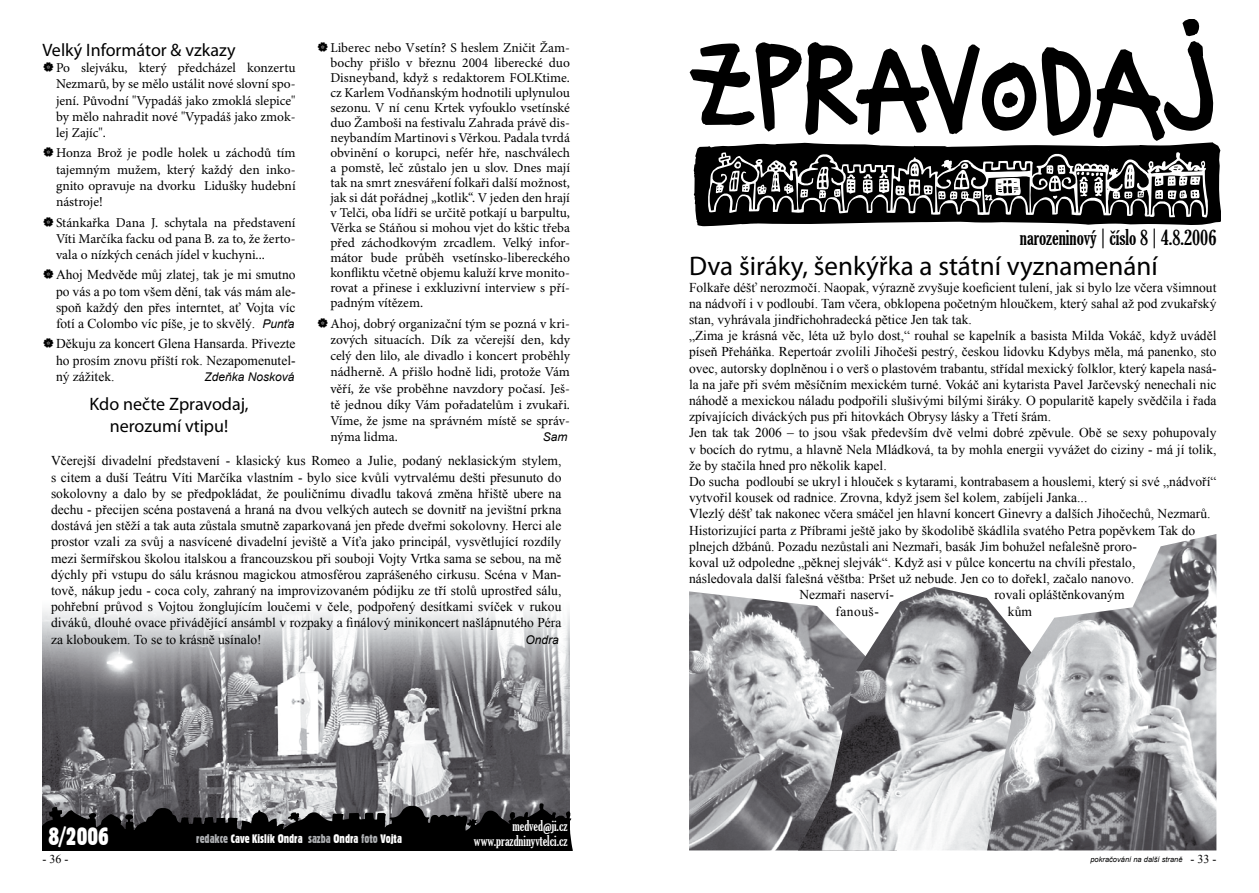
<style>
.page{position:relative;width:1259px;height:893px;background:#fff}
.page>*{position:absolute;margin:0;border:0;box-sizing:border-box;transform-origin:0 0}
.t1{font:27px "Myriad Pro";color:#000}
.t2{font:24px "Gothic 821 Condensed BT";color:#fff}
.t3{font:extra-condensed 21px "Gloucester";color:#000}
.t4{font:18px/21.6px "Myriad Pro";color:#000;text-align:center}
.t5{font:extra-condensed 14.4px/15px "Gloucester";color:#fff;text-align:right}
.t6{font:13.5px/16.2px "Times New Roman";color:#000;text-align:justify}
.t7{font:13.5px/15px "Minion Pro";color:#000;text-align:justify}
.t8{font:12px "Gothic 821 Condensed BT";color:#fff}
.t9{font:italic 12px "Arial";color:#000}
.t10{font:12px "Times New Roman";color:#000}
.t11{font:italic 7.5px "Arial";color:#000}
.s1{font-family:"Arial";font-style:italic;font-size:12px}
.s2{font-family:"Minion Pro"}
.s3{color:#adafb2}
</style>
<div class="page">
<img style="left:43px;top:608px;width:527px;height:195px">
<svg style="left:43px;top:803px;width:529px;height:47px;background:#262627"></svg>
<hr style="left:43px;top:848px;width:523px;height:2px;background:#000">
<svg style="left:689px;top:19px;width:531px;height:207px"></svg>
<img style="left:689px;top:591px;width:109px;height:259px">
<img style="left:798px;top:587px;width:189px;height:263px">
<img style="left:42px;top:608px;width:50px;height:87px">
<img style="left:521px;top:608px;width:49px;height:87px">
<img style="left:987px;top:534px;width:229px;height:316px">
<p class="t7" style="left:330px;top:41px;width:241px">Liberec nebo Vsetín? S heslem Zničit Žam&shy;bochy přišlo v březnu 2004 liberecké duo Disneyband, když s redaktorem FOLKtime. cz Karlem Vodňanským hodnotili uplynulou sezonu. V ní cenu Krtek vyfouklo vsetínské duo Žamboši na festivalu Zahrada právě dis&shy;neybandím Martinovi s Věrkou. Padala tvrdá obvinění o korupci, nefér hře, naschválech a pomstě, leč zůstalo jen u slov. Dnes mají tak na smrt znesváření folkaři další možnost, jak si dát pořádnej „kotlik“. V jeden den hrají v Telči, oba lídři se určitě potkají u barpultu, Věrka se Stáňou si mohou vjet do kštic třeba před záchodkovým zrcadlem. Velký infor&shy;mátor bude průběh vsetínsko-libereckého konfliktu včetně objemu kaluží krve monito&shy;rovat a přinese i exkluzivní interview s pří&shy;padným vítězem.</p>
<p class="t7" style="left:330px;top:316px;width:241px;line-height:16.2px">Ahoj, dobrý organizační tým se pozná v kri&shy;zových situacích. Dík za včerejší den, kdy celý den lilo, ale divadlo i koncert proběhly nádherně. A přišlo hodně lidi, protože Vám věří, že vše proběhne navzdory počasí. Ješ&shy;tě jednou díky Vám pořadatelům i zvukaři.<br>Víme, že jsme na správném místě se správ&shy;nýma lidma.</p>
<h3 class="t4" style="left:43px;top:39px;width:195px">Velký Informátor &amp; vzkazy</h3>
<p class="t7" style="left:56px;top:60px;width:241px;line-height:16.2px">Po slejváku, který předcházel konzertu Nezmarů, by se mělo ustálit nové slovní spo&shy;jení. Původní "Vypadáš jako zmoklá slepice" by mělo nahradit nové "Vypadáš jako zmok&shy;lej Zajíc".</p>
<p class="t7" style="left:56px;top:146px;width:241px;line-height:16.2px">Honza Brož je podle holek u záchodů tím tajemným mužem, který každý den inko&shy;gnito opravuje na dvorku Lidušky hudební nástroje!</p>
<p class="t7" style="left:56px;top:215px;width:241px;line-height:16.2px">Stánkařka Dana J. schytala na představení Víti Marčíka facku od pana B. za to, že žerto&shy;vala o nízkých cenách jídel v kuchyni...</p>
<p class="t6" style="left:56px;top:267px;width:241px">Ahoj Medvěde můj zlatej, tak je mi smutno po vás a po tom všem dění, tak vás mám ale&shy;spoň každý den přes interntet, ať Vojta víc fotí a Colombo víc píše, je to skvělý. <span class="s1">Punťa</span></p>
<p class="t6" style="left:56px;top:336px;width:241px">Děkuju za koncert Glena Hansarda. Přivezte ho prosím znovu příští rok. Nezapomenutel&shy;ný zážitek.</p>
<p class="t9" style="left:204px;top:369px;width:92px">Zdeňka Nosková</p>
<h3 class="t4" style="left:89px;top:393px;width:161px">Kdo nečte Zpravodaj, nerozumí vtipu!</h3>
<p class="t6" style="left:51px;top:453px;width:512px">Včerejší divadelní představení - klasický kus Romeo a Julie, podaný neklasickým stylem, s citem a duší Teátru Víti Marčíka vlastním - bylo sice kvůli vytrvalému dešti přesunuto do sokolovny a dalo by se předpokládat, že pouličnímu divadlu taková změna hřiště ubere na dechu - přecijen scéna postavená a hraná na dvou velkých autech se dovnitř na jevištní prkna dostává jen stěží a tak auta zůstala smutně zaparkovaná jen přede dveřmi sokolovny. Herci ale prostor vzali za svůj a nasvícené divadelní jeviště a Víťa jako principál, vysvětlující rozdíly mezi šermířskou školou italskou a francouzskou při souboji Vojty Vrtka sama se sebou, na mě dýchly při vstupu do sálu krásnou magickou atmosférou zaprášeného cirkusu. Scéna v Man&shy;tově, nákup jedu - coca coly, zahraný na improvizovaném pódijku ze tří stolů uprostřed sálu, pohřební průvod s Vojtou <span class="s2">žonglujícím loučemi</span> v čele, podpořený desítkami svíček v rukou diváků, dlouhé ovace přivádějící ansámbl v rozpaky a finálový minikoncert našlápnutého Péra za kloboukem. To se to krásně usínalo!</p>
<p class="t9" style="left:543px;top:429px;width:26px">Sam</p>
<p class="t9" style="left:525px;top:632px;width:35px">Ondra</p>
<h2 class="t2" style="left:49px;top:821px;width:62px">8/2006</h2>
<p class="t8" style="left:196px;top:832px;width:207px"><span class="s3">redakce</span> Cave Kislík Ondra <span class="s3">sazba</span> Ondra <span class="s3">foto</span> Vojta</p>
<p class="t5" style="left:474px;top:818px;width:95px">medved@ji.cz www.prazdninyvtelci.cz</p>
<h3 class="t3" style="left:1020px;top:226px;width:198px">narozeninový | číslo 8 | 4.8.2006</h3>
<h1 class="t1" style="left:689px;top:250px;width:470px">Dva širáky, šenkýřka a státní vyznamenání</h1>
<p class="t6" style="left:689px;top:279px;width:529px">Folkaře déšť nerozmočí. Naopak, výrazně zvyšuje koeficient tulení, jak si bylo lze včera všimnout</p>
<p class="t6" style="left:689px;top:295px;width:529px">na nádvoří i v podloubí. Tam včera, obklopena početným hloučkem, který sahal až pod zvukařský</p>
<p class="t6" style="left:689px;top:311px;width:284px">stan, vyhrávala jindřichohradecká pětice Jen tak tak.</p>
<p class="t6" style="left:689px;top:327px;width:529px">„Zima je krásná věc, léta už bylo dost,“ rouhal se kapelník a basista Milda Vokáč, když uváděl</p>
<p class="t6" style="left:689px;top:344px;width:529px">píseň Přeháňka. Repertoár zvolili Jihočeši pestrý, českou lidovku Kdybys měla, má panenko, sto</p>
<p class="t6" style="left:689px;top:360px;width:529px">ovec, autorsky doplněnou i o verš o plastovém trabantu, střídal mexický folklor, který kapela nasá-</p>
<p class="t6" style="left:689px;top:376px;width:529px">la na jaře při svém měsíčním mexickém turné. Vokáč ani kytarista Pavel Jarčevský nenechali nic</p>
<p class="t6" style="left:689px;top:392px;width:529px">náhodě a mexickou náladu podpořili slušivými bílými širáky. O popularitě kapely svědčila i řada</p>
<p class="t6" style="left:689px;top:408px;width:363px">zpívajících diváckých pus při hitovkách Obrysy lásky a Třetí šrám.</p>
<p class="t6" style="left:689px;top:425px;width:529px">Jen tak tak 2006 – to jsou však především dvě velmi dobré zpěvule. Obě se sexy pohupovaly</p>
<p class="t6" style="left:689px;top:441px;width:529px">v bocích do rytmu, a hlavně Nela Mládková, ta by mohla energii vyvážet do ciziny - má jí tolik,</p>
<p class="t6" style="left:689px;top:457px;width:199px">že by stačila hned pro několik kapel.</p>
<p class="t6" style="left:689px;top:473px;width:529px">Do sucha podloubí se ukryl i hlouček s kytarami, kontrabasem a houslemi, který si své „nádvoří“</p>
<p class="t6" style="left:689px;top:489px;width:400px">vytvořil kousek od radnice. Zrovna, když jsem šel kolem, zabíjeli Janka...</p>
<p class="t6" style="left:689px;top:506px;width:523px">Vlezlý déšť tak nakonec včera smáčel jen hlavní koncert Ginevry a dalších Jihočechů, Nezmarů.</p>
<p class="t6" style="left:689px;top:522px;width:508px">Historizující parta z Příbrami ještě jako by škodolibě škádlila svatého Petra popěvkem Tak do</p>
<p class="t6" style="left:689px;top:538px;width:449px">plnejch džbánů. Pozadu nezůstali ani Nezmaři, basák Jim bohužel nefalešně proro-</p>
<p class="t6" style="left:689px;top:554px;width:448px">koval už odpoledne „pěknej slejvák“. Když asi v půlce koncertu na chvíli přestalo,</p>
<p class="t6" style="left:689px;top:570px;width:447px">následovala další falešná věštba: Pršet už nebude. Jen co to dořekl, začalo nanovo.</p>
<p class="t6" style="left:799px;top:587px;width:96px">Nezmaři naserví-</p>
<p class="t6" style="left:994px;top:587px;width:132px">rovali opláštěnkovaným</p>
<p class="t6" style="left:835px;top:603px;width:45px">fanouš-</p>
<p class="t6" style="left:1008px;top:603px;width:26px">kům</p>
<p class="t10" style="left:43px;top:851px;width:27px">- 36 -</p>
<p class="t10" style="left:1190px;top:851px;width:27px">- 33 -</p>
<p class="t11" style="left:1090px;top:854px;width:94px">pokračování na další straně</p>
</div>
